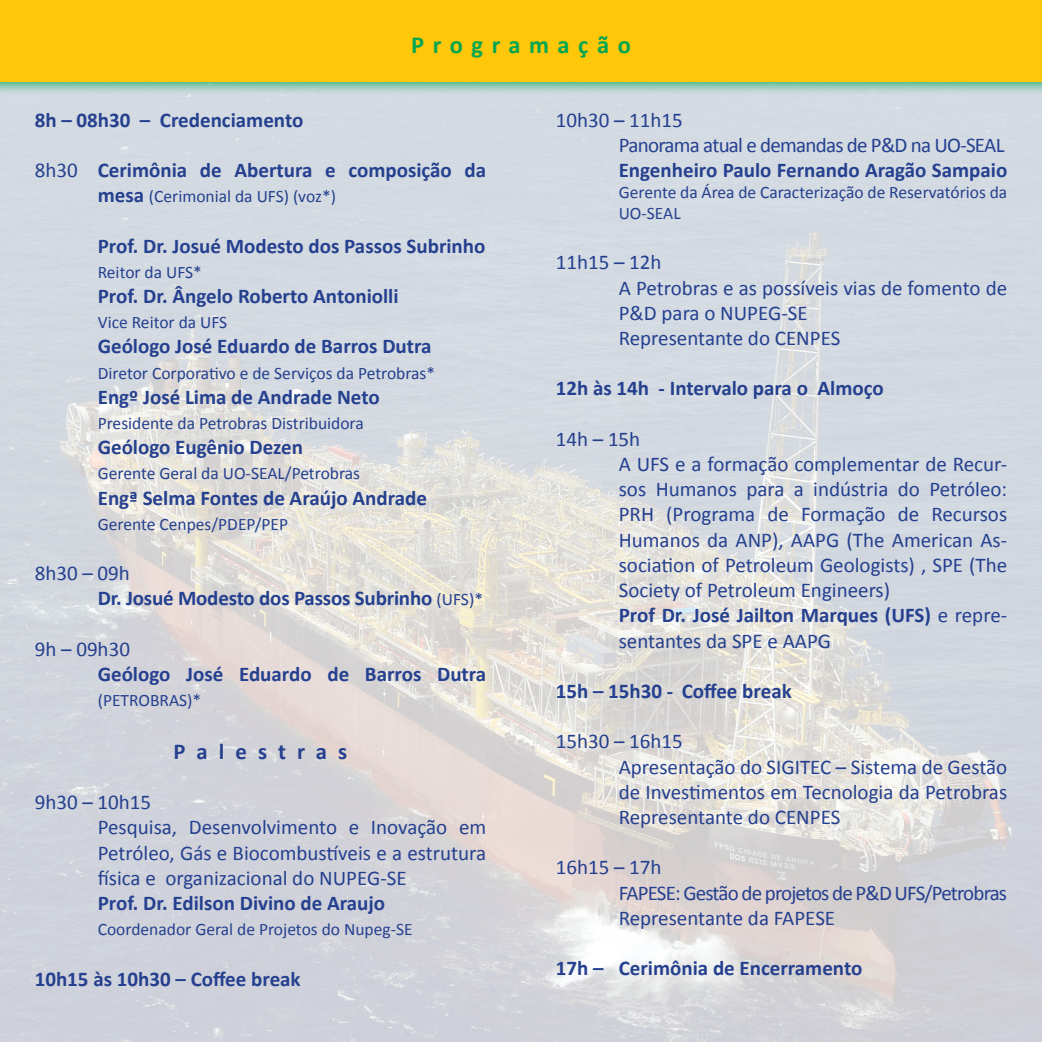
<style>
.page{position:relative;width:1042px;height:1042px;background:#fff}
.page>*{position:absolute;margin:0;border:0;box-sizing:border-box;transform-origin:0 0}
.t1{font:700 24.5px "Calibri";letter-spacing:.35em;color:#00a651}
.t2{font:700 22.75px "Calibri";letter-spacing:.49em;color:#25408f}
.t3{font:21px/25.2px "Calibri";color:#25408f}
.t4{font:700 21px/25.2px "Calibri";color:#25408f}
.t5{font:21px/25.2px "Calibri";letter-spacing:-.04em;color:#25408f}
.t6{font:21px/25.2px "Calibri";letter-spacing:-.035em;color:#25408f}
.t7{font:17.5px/21px "Calibri";color:#25408f}
.s1{font-weight:400}
.s2{font-weight:700;font-size:21px}
.s3{font-weight:400;font-size:17.5px}
.s4{font-weight:700}
</style>
<div class="page">
<img style="left:0;top:95px;width:1042px;height:947px">
<div style="left:0;top:0;width:1042px;height:95px;background:#00a651;opacity:.75"></div>
<div style="left:0;top:0;width:1042px;height:81px;background:#ffc709"></div>
<p class="t1" style="left:411px;top:29px;width:221px">Programação</p>
<p class="t4" style="left:35px;top:107px;width:270px">8h – 08h30 – Credenciamento</p>
<p class="t4" style="left:35px;top:157px;width:453px"><span class="s1">8h30</span> Cerimônia de Abertura e composição da</p>
<p class="t7" style="left:98px;top:186px;width:240px"><span class="s2">mesa</span> (Cerimonial da UFS) (voz*)</p>
<p class="t4" style="left:98px;top:233px;width:389px">Prof. Dr. Josué Modesto dos Passos Subrinho</p>
<p class="t7" style="left:98px;top:261px;width:106px">Reitor da UFS*</p>
<p class="t4" style="left:98px;top:283px;width:302px">Prof. Dr. Ângelo Roberto Antoniolli</p>
<p class="t7" style="left:98px;top:312px;width:131px">Vice Reitor da UFS</p>
<p class="t4" style="left:98px;top:334px;width:335px">Geólogo José Eduardo de Barros Dutra</p>
<p class="t7" style="left:98px;top:362px;width:339px">Diretor Corporativo e de Serviços da Petrobras*</p>
<p class="t4" style="left:98px;top:384px;width:283px">Engº José Lima de Andrade Neto</p>
<p class="t7" style="left:98px;top:413px;width:267px">Presidente da Petrobras Distribuidora</p>
<p class="t4" style="left:98px;top:435px;width:207px">Geólogo Eugênio Dezen</p>
<p class="t7" style="left:98px;top:463px;width:264px">Gerente Geral da UO-SEAL/Petrobras</p>
<p class="t4" style="left:98px;top:485px;width:331px">Engª Selma Fontes de Araújo Andrade</p>
<p class="t7" style="left:98px;top:513px;width:192px">Gerente Cenpes/PDEP/PEP</p>
<p class="t4" style="left:98px;top:561px;width:387px;text-indent:-63px"><span class="s1">8h30 – 09h<br></span>Dr. Josué Modesto dos Passos Subrinho <span class="s3">(UFS)*</span></p>
<p class="t3" style="left:35px;top:636px;width:97px">9h – 09h30</p>
<p class="t4" style="left:98px;top:661px;width:390px">Geólogo José Eduardo de Barros Dutra</p>
<p class="t7" style="left:98px;top:690px;width:105px">(PETROBRAS)*</p>
<p class="t2" style="left:174px;top:737px;width:175px">Palestras</p>
<p class="t3" style="left:98px;top:790px;width:390px;text-indent:-63px">9h30 – 10h15<br>Pesquisa, Desenvolvimento e Inovação em Petróleo, Gás e Biocombustíveis e a estrutura física e organizacional do NUPEG-SE</p>
<p class="t4" style="left:98px;top:890px;width:289px">Prof. Dr. Edilson Divino de Araujo</p>
<p class="t7" style="left:98px;top:919px;width:316px">Coordenador Geral de Projetos do Nupeg-SE</p>
<p class="t4" style="left:35px;top:966px;width:267px">10h15 às 10h30 – Coffee break</p>
<p class="t6" style="left:619px;top:107px;width:387px;text-indent:-63px">10h30 – 11h15<br>Panorama atual e demandas de P&amp;D na UO-SEAL</p>
<p class="t4" style="left:619px;top:157px;width:390px">Engenheiro Paulo Fernando Aragão Sampaio</p>
<p class="t7" style="left:619px;top:182px;width:390px">Gerente da Área de Caracterização de Reservatórios da<br>UO-SEAL</p>
<p class="t3" style="left:619px;top:250px;width:390px;text-indent:-63px">11h15 – 12h<br>A Petrobras e as possíveis vias de fomento de<br>P&amp;D para o NUPEG-SE<br>Representante do CENPES</p>
<p class="t4" style="left:556px;top:376px;width:329px">12h às 14h - Intervalo para o Almoço</p>
<p class="t3" style="left:619px;top:426px;width:390px;text-indent:-63px">14h – 15h<br>A UFS e a formação complementar de Recur&shy;sos Humanos para a indústria do Petróleo:<br>PRH (Programa de Formação de Recursos Humanos da ANP), AAPG (The American As&shy;sociation of Petroleum Geologists) , SPE (The Society of Petroleum Engineers)<br><span class="s4">Prof Dr. José Jailton Marques (UFS)</span> e repre&shy;sentantes da SPE e AAPG</p>
<p class="t4" style="left:556px;top:678px;width:238px">15h – 15h30 - Coffee break</p>
<p class="t3" style="left:619px;top:729px;width:390px;text-indent:-63px">15h30 – 16h15<br>Apresentação do SIGITEC – Sistema de Gestão de Investimentos em Tecnologia da Petrobras<br>Representante do CENPES</p>
<p class="t5" style="left:619px;top:855px;width:390px;text-indent:-63px">16h15 – 17h<br>FAPESE: Gestão de projetos de P&amp;D UFS/Petrobras<br>Representante da FAPESE</p>
<p class="t4" style="left:556px;top:955px;width:308px">17h – Cerimônia de Encerramento</p>
</div>
